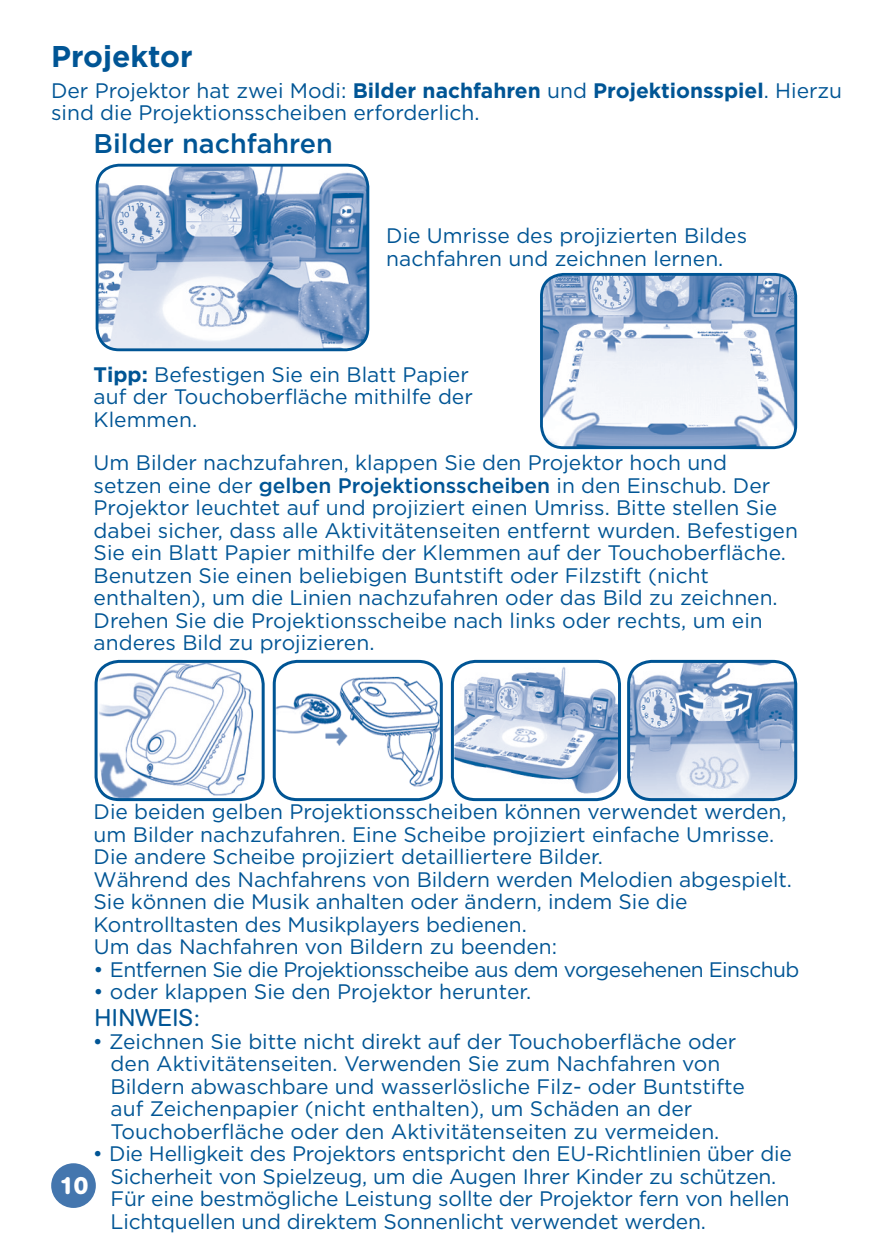
<style>
.page{position:relative;width:893px;height:1259px;background:#fff}
.page>*{position:absolute;margin:0;border:0;box-sizing:border-box;transform-origin:0 0}
.t1{font:700 30px "Gotham HTF";color:#005595}
.t2{font:500 27px "Gotham HTF";color:#005595}
.t3{font:24px "AG Book Rounded";letter-spacing:.01em;color:#005595}
.t4{font:700 24px "AG Book Rounded";color:#fff}
.t5{font:21px/22.5px "Gotham HTF";color:#005595}
.t6{font:21px "Gotham HTF";letter-spacing:-.03em;color:#005595}
.s1{font-weight:700}
.s2{font-weight:500}
</style>
<div class="page">
<div style="left:51px;top:1163px;width:45px;height:45px;background:#4476ae;border-radius:50%"></div>
<img style="left:97px;top:165px;width:271px;height:185px">
<div style="left:96px;top:164px;width:273px;height:187px;border:3px solid #005595;border-radius:22px"></div>
<img style="left:541px;top:274px;width:255px;height:174px">
<div style="left:540px;top:273px;width:257px;height:176px;border:3px solid #005595;border-radius:22px"></div>
<img style="left:99px;top:661px;width:155px;height:138px">
<div style="left:95px;top:660px;width:170px;height:141px;border:3px solid #005595;border-radius:23px"></div>
<img style="left:275px;top:661px;width:166px;height:138px">
<div style="left:273px;top:660px;width:170px;height:141px;border:3px solid #005595;border-radius:23px"></div>
<img style="left:454px;top:661px;width:164px;height:138px">
<div style="left:451px;top:660px;width:170px;height:141px;border:3px solid #005595;border-radius:23px"></div>
<img style="left:629px;top:661px;width:167px;height:138px">
<div style="left:627px;top:660px;width:170px;height:141px;border:3px solid #005595;border-radius:23px"></div>
<h1 class="t1" style="left:51px;top:39px;width:143px">Projektor</h1>
<p class="t5" style="left:51px;top:79px;width:792px">Der Projektor hat zwei Modi: <span class="s1">Bilder nachfahren</span> und <span class="s1">Projektionsspiel</span>. Hierzu sind die Projektionsscheiben erforderlich.</p>
<p class="t2" style="left:94px;top:128px;width:241px">Bilder nachfahren</p>
<p class="t5" style="left:386px;top:224px;width:362px">Die Umrisse des projizierten Bildes nachfahren und zeichnen lernen.</p>
<p class="t5" style="left:94px;top:362px;width:381px"><span class="s1">Tipp:</span> Befestigen Sie ein Blatt Papier auf der Touchoberfläche mithilfe der<br>Klemmen.</p>
<p class="t5" style="left:94px;top:451px;width:706px">Um Bilder nachzufahren, klappen Sie den Projektor hoch und setzen eine der <span class="s2">gelben Projektionsscheiben</span> in den Einschub. Der Projektor leuchtet auf und projiziert einen Umriss. Bitte stellen Sie dabei sicher, dass alle Aktivitätenseiten entfernt wurden. Befestigen Sie ein Blatt Papier mithilfe der Klemmen auf der Touchoberfläche.<br>Benutzen Sie einen beliebigen Buntstift oder Filzstift (nicht enthalten), um die Linien nachzufahren oder das Bild zu zeichnen.<br>Drehen Sie die Projektionsscheibe nach links oder rechts, um ein anderes Bild zu projizieren.</p>
<p class="t5" style="left:94px;top:800px;width:700px">Die beiden gelben Projektionsscheiben können verwendet werden, um Bilder nachzufahren. Eine Scheibe projiziert einfache Umrisse.<br>Die andere Scheibe projiziert detailliertere Bilder.<br>Während des Nachfahrens von Bildern werden Melodien abgespielt.<br>Sie können die Musik anhalten oder ändern, indem Sie die Kontrolltasten des Musikplayers bedienen.<br>Um das Nachfahren von Bildern zu beenden:</p>
<p class="t6" style="left:94px;top:958px;width:707px">• Entfernen Sie die Projektionsscheibe aus dem vorgesehenen Einschub</p>
<p class="t5" style="left:94px;top:980px;width:439px">• oder klappen Sie den Projektor herunter.</p>
<p class="t3" style="left:94px;top:1004px;width:107px">HINWEIS:</p>
<p class="t5" style="left:111px;top:1030px;width:636px;text-indent:-18px">• Zeichnen Sie bitte nicht direkt auf der Touchoberfläche oder den Aktivitätenseiten. Verwenden Sie zum Nachfahren von Bildern abwaschbare und wasserlösliche Filz- oder Buntstifte auf Zeichenpapier (nicht enthalten), um Schäden an der Touchoberfläche oder den Aktivitätenseiten zu vermeiden.</p>
<p class="t5" style="left:111px;top:1142px;width:683px;text-indent:-18px">• Die Helligkeit des Projektors entspricht den EU-Richtlinien über die Sicherheit von Spielzeug, um die Augen Ihrer Kinder zu schützen.<br>Für eine bestmögliche Leistung sollte der Projektor fern von hellen Lichtquellen und direktem Sonnenlicht verwendet werden.</p>
<p class="t4" style="left:59px;top:1172px;width:30px">10</p>
</div>
